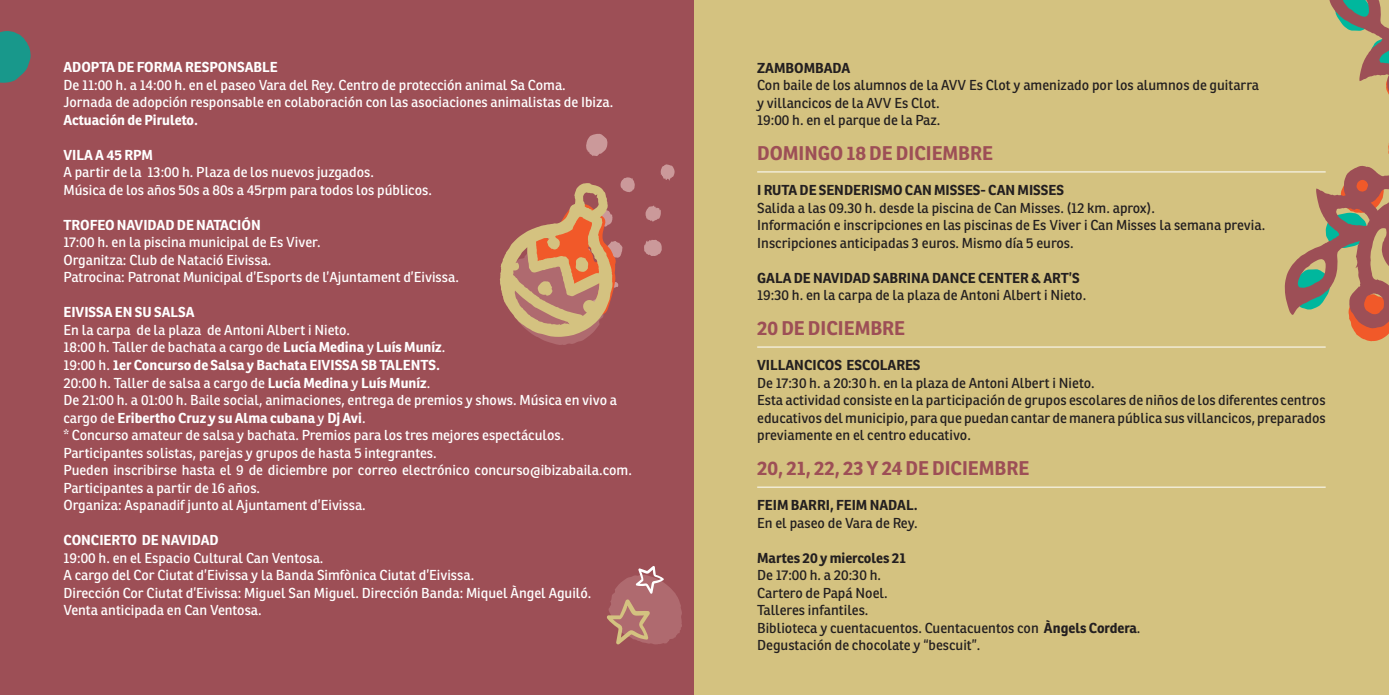
<style>
.page{position:relative;width:1389px;height:695px;background:#fff}
.page>*{position:absolute;margin:0;border:0;box-sizing:border-box;transform-origin:0 0}
.t1{font:700 19.25px "Ronnia";color:#9d4f56}
.Texto_preformateado{font:14px/17.5px "Ronnia";color:#fff}
.Texto_preformateado-2{font:14px/17.5px "Ronnia";color:#231f20;text-align:justify}
.t2{font:700 14px "Ronnia";color:#fff}
.t3{font:700 14px "Ronnia";color:#231f20}
.s1{font-weight:700}
.s2{font-weight:400}
</style>
<div class="page">
<div style="left:0;top:0;width:695px;height:694px;background:#9d4f56"></div>
<svg style="left:645px;top:205px;width:16px;height:17px"></svg>
<svg style="left:644px;top:240px;width:18px;height:16px"></svg>
<svg style="left:586px;top:134px;width:22px;height:22px"></svg>
<svg style="left:661px;top:164px;width:14px;height:17px"></svg>
<svg style="left:500px;top:177px;width:135px;height:168px"></svg>
<svg style="left:607px;top:566px;width:75px;height:79px"></svg>
<svg style="left:0;top:31px;width:31px;height:52px"></svg>
<div style="left:695px;top:0;width:694px;height:694px;background:#d4c280"></div>
<hr style="left:757px;top:171px;width:569px;height:1px;background:#fff">
<hr style="left:757px;top:346px;width:569px;height:1px;background:#fff">
<hr style="left:757px;top:486px;width:569px;height:1px;background:#fff">
<svg style="left:1285px;top:0;width:104px;height:341px"></svg>
<p class="t2" style="left:63px;top:58px;width:216px">ADOPTA DE FORMA RESPONSABLE</p>
<p class="Texto_preformateado" style="left:63px;top:76px;width:504px">De 11:00 h. a 14:00 h. en el paseo Vara del Rey. Centro de protección animal Sa Coma.</p>
<p class="Texto_preformateado" style="left:63px;top:93px;width:551px">Jornada de adopción responsable en colaboración con las asociaciones animalistas de Ibiza.</p>
<p class="t2" style="left:63px;top:111px;width:136px">Actuación de Piruleto.</p>
<p class="t2" style="left:63px;top:146px;width:91px">VILA A 45 RPM</p>
<p class="Texto_preformateado" style="left:63px;top:163px;width:312px">A partir de la 13:00 h. Plaza de los nuevos juzgados.</p>
<p class="Texto_preformateado" style="left:63px;top:181px;width:370px">Música de los años 50s a 80s a 45rpm para todos los públicos.</p>
<p class="t2" style="left:63px;top:216px;width:199px">TROFEO NAVIDAD DE NATACIÓN</p>
<p class="Texto_preformateado" style="left:63px;top:233px;width:259px">17:00 h. en la piscina municipal de Es Viver.</p>
<p class="Texto_preformateado" style="left:63px;top:251px;width:210px">Organitza: Club de Natació Eivissa.</p>
<p class="Texto_preformateado" style="left:63px;top:268px;width:397px">Patrocina: Patronat Municipal d’Esports de l’Ajuntament d’Eivissa.</p>
<p class="t2" style="left:63px;top:303px;width:133px">EIVISSA EN SU SALSA</p>
<p class="Texto_preformateado" style="left:63px;top:321px;width:288px">En la carpa de la plaza de Antoni Albert i Nieto.</p>
<p class="Texto_preformateado" style="left:63px;top:338px;width:383px">18:00 h. Taller de bachata a cargo de <span class="s1">Lucía Medina</span> y <span class="s1">Luís Muníz</span>.</p>
<p class="t2" style="left:63px;top:356px;width:378px"><span class="s2">19:00 h.</span> 1er Concurso de Salsa y Bachata EIVISSA SB TALENTS.</p>
<p class="Texto_preformateado" style="left:63px;top:373px;width:368px">20:00 h. Taller de salsa a cargo de <span class="s1">Lucía Medina</span> y <span class="s1">Luís Muníz</span>.</p>
<p class="Texto_preformateado" style="left:63px;top:391px;width:555px">De 21:00 h. a 01:00 h. Baile social, animaciones, entrega de premios y shows. Música en vivo a cargo de <span class="s1">Eribertho Cruz y su Alma cubana</span> y <span class="s1">Dj Avi</span>.</p>
<p class="Texto_preformateado" style="left:63px;top:426px;width:502px">* Concurso amateur de salsa y bachata. Premios para los tres mejores espectáculos.</p>
<p class="Texto_preformateado" style="left:63px;top:443px;width:375px">Participantes solistas, parejas y grupos de hasta 5 integrantes.</p>
<p class="Texto_preformateado" style="left:63px;top:461px;width:570px">Pueden inscribirse hasta el 9 de diciembre por correo electrónico concurso@ibizabaila.com.<br>Participantes a partir de 16 años.</p>
<p class="Texto_preformateado" style="left:63px;top:496px;width:304px">Organiza: Aspanadif junto al Ajuntament d’Eivissa.</p>
<p class="t2" style="left:63px;top:531px;width:157px">CONCIERTO DE NAVIDAD</p>
<p class="Texto_preformateado" style="left:63px;top:548px;width:262px">19:00 h. en el Espacio Cultural Can Ventosa.</p>
<p class="Texto_preformateado" style="left:63px;top:566px;width:412px">A cargo del Cor Ciutat d’Eivissa y la Banda Simfònica Ciutat d’Eivissa.</p>
<p class="Texto_preformateado" style="left:63px;top:583px;width:530px">Dirección Cor Ciutat d’Eivissa: Miguel San Miguel. Dirección Banda: Miquel Àngel Aguiló.</p>
<p class="Texto_preformateado" style="left:63px;top:601px;width:200px">Venta anticipada en Can Ventosa.</p>
<p class="t3" style="left:757px;top:59px;width:95px">ZAMBOMBADA</p>
<p class="Texto_preformateado-2" style="left:757px;top:76px;width:503px">Con baile de los alumnos de la AVV Es Clot y amenizado por los alumnos de guitarra</p>
<p class="Texto_preformateado-2" style="left:757px;top:94px;width:184px">y villancicos de la AVV Es Clot.</p>
<p class="Texto_preformateado-2" style="left:757px;top:111px;width:185px">19:00 h. en el parque de la Paz.</p>
<p class="t1" style="left:757px;top:141px;width:237px">DOMINGO 18 DE DICIEMBRE</p>
<p class="t3" style="left:757px;top:181px;width:308px">I RUTA DE SENDERISMO CAN MISSES- CAN MISSES</p>
<p class="Texto_preformateado-2" style="left:757px;top:199px;width:399px">Salida a las 09.30 h. desde la piscina de Can Misses. (12 km. aprox).</p>
<p class="Texto_preformateado-2" style="left:757px;top:216px;width:510px">Información e inscripciones en las piscinas de Es Viver i Can Misses la semana previa.</p>
<p class="Texto_preformateado-2" style="left:757px;top:234px;width:318px">Inscripciones anticipadas 3 euros. Mismo día 5 euros.</p>
<p class="t3" style="left:757px;top:269px;width:324px">GALA DE NAVIDAD SABRINA DANCE CENTER &amp; ART’S</p>
<p class="Texto_preformateado-2" style="left:757px;top:286px;width:331px">19:30 h. en la carpa de la plaza de Antoni Albert i Nieto.</p>
<p class="t1" style="left:757px;top:316px;width:149px">20 DE DICIEMBRE</p>
<p class="t3" style="left:757px;top:356px;width:165px">VILLANCICOS ESCOLARES</p>
<p class="Texto_preformateado-2" style="left:757px;top:374px;width:339px">De 17:30 h. a 20:30 h. en la plaza de Antoni Albert i Nieto.</p>
<p class="Texto_preformateado-2" style="left:757px;top:391px;width:570px">Esta actividad consiste en la participación de grupos escolares de niños de los diferentes centros educativos del municipio, para que puedan cantar de manera pública sus villancicos, preparados previamente en el centro educativo.</p>
<p class="t1" style="left:757px;top:456px;width:274px">20, 21, 22, 23 Y 24 DE DICIEMBRE</p>
<p class="t3" style="left:757px;top:496px;width:162px">FEIM BARRI, FEIM NADAL.</p>
<p class="Texto_preformateado-2" style="left:757px;top:514px;width:162px">En el paseo de Vara de Rey.</p>
<p class="t3" style="left:757px;top:549px;width:150px">Martes 20 y miercoles 21</p>
<p class="Texto_preformateado-2" style="left:757px;top:566px;width:125px">De 17:00 h. a 20:30 h.</p>
<p class="Texto_preformateado-2" style="left:757px;top:584px;width:132px">Cartero de Papá Noel.</p>
<p class="Texto_preformateado-2" style="left:757px;top:601px;width:113px">Talleres infantiles.</p>
<p class="Texto_preformateado-2" style="left:757px;top:619px;width:385px">Biblioteca y cuentacuentos. Cuentacuentos con <span class="s1">Àngels Cordera</span>.</p>
<p class="Texto_preformateado-2" style="left:757px;top:636px;width:225px">Degustación de chocolate y “bescuit”.</p>
</div>
